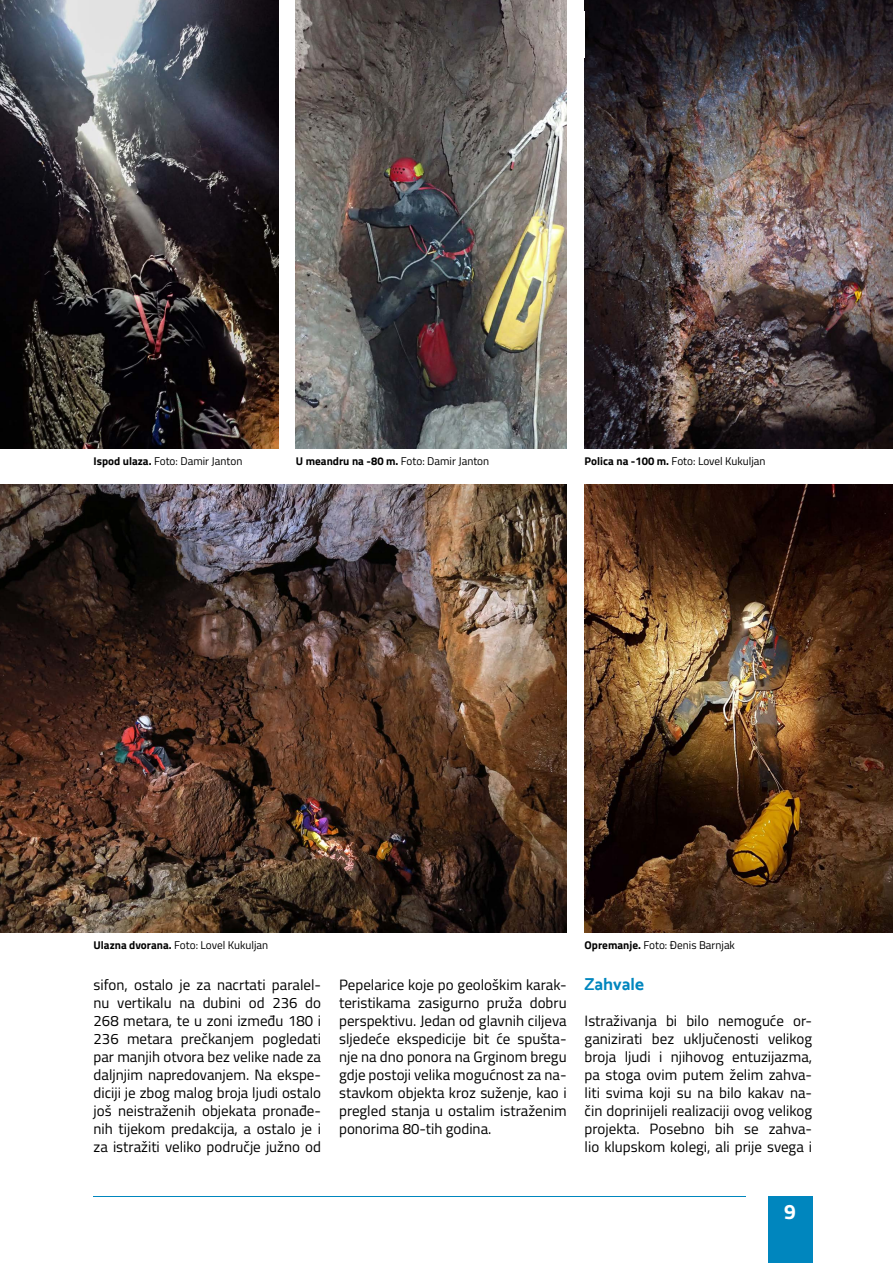
<style>
.page{position:relative;width:893px;height:1263px;background:#fff}
.page>*{position:absolute;margin:0;border:0;box-sizing:border-box;transform-origin:0 0}
.t1{font:700 21px "Titillium";color:#fff}
.t2{font:700 17.25px "Catamaran";color:#0086be}
.t3{font:15px/18px "Titillium";color:#000;text-align:justify}
.t4{font:11.25px "Titillium";color:#000}
.s1{font-weight:700}
</style>
<div class="page">
<div style="left:768px;top:1196px;width:44px;height:67px;background:#0086be"></div>
<hr style="left:94px;top:1196px;width:652px;height:1px;background:#0086be">
<img style="left:0;top:0;width:279px;height:448px">
<img style="left:585px;top:484px;width:308px;height:448px">
<img style="left:296px;top:0;width:271px;height:448px">
<img style="left:0;top:484px;width:567px;height:448px">
<img style="left:585px;top:0;width:308px;height:448px">
<p class="t4" style="left:94px;top:453px;width:150px"><span class="s1">Ispod ulaza.</span> Foto: Damir Janton</p>
<p class="t4" style="left:296px;top:453px;width:195px"><span class="s1">U meandru na -80 m.</span> Foto: Damir Janton</p>
<p class="t4" style="left:585px;top:453px;width:182px"><span class="s1">Polica na -100 m.</span> Foto: Lovel Kukuljan</p>
<p class="t4" style="left:94px;top:937px;width:176px"><span class="s1">Ulazna dvorana.</span> Foto: Lovel Kukuljan</p>
<p class="t4" style="left:585px;top:937px;width:152px"><span class="s1">Opremanje.</span> Foto: Đenis Barnjak</p>
<p class="t3" style="left:94px;top:975px;width:229px">sifon, ostalo je za nacrtati paralel&shy;nu vertikalu na dubini od 236 do 268 metara, te u zoni između 180 i 236 metara prečkanjem pogledati par manjih otvora bez velike nade za daljnjim napredovanjem. Na ekspe&shy;diciji je zbog malog broja ljudi ostalo još neistraženih objekata pronađe&shy;nih tijekom predakcija, a ostalo je i za istražiti veliko područje južno od</p>
<p class="t3" style="left:339px;top:975px;width:229px">Pepelarice koje po geološkim karak&shy;teristikama zasigurno pruža dobru perspektivu. Jedan od glavnih ciljeva sljedeće ekspedicije bit će spušta&shy;nje na dno ponora na Grginom bregu gdje postoji velika mogućnost za na&shy;stavkom objekta kroz suženje, kao i pregled stanja u ostalim istraženim ponorima 80-tih godina.</p>
<p class="t2" style="left:585px;top:974px;width:61px">Zahvale</p>
<p class="t3" style="left:585px;top:1011px;width:229px">Istraživanja bi bilo nemoguće or&shy;ganizirati bez uključenosti velikog broja ljudi i njihovog entuzijazma, pa stoga ovim putem želim zahva&shy;liti svima koji su na bilo kakav na&shy;čin doprinijeli realizaciji ovog velikog projekta. Posebno bih se zahva&shy;lio klupskom kolegi, ali prije svega i</p>
<h1 class="t1" style="left:784px;top:1195px;width:13px">9</h1>
</div>
